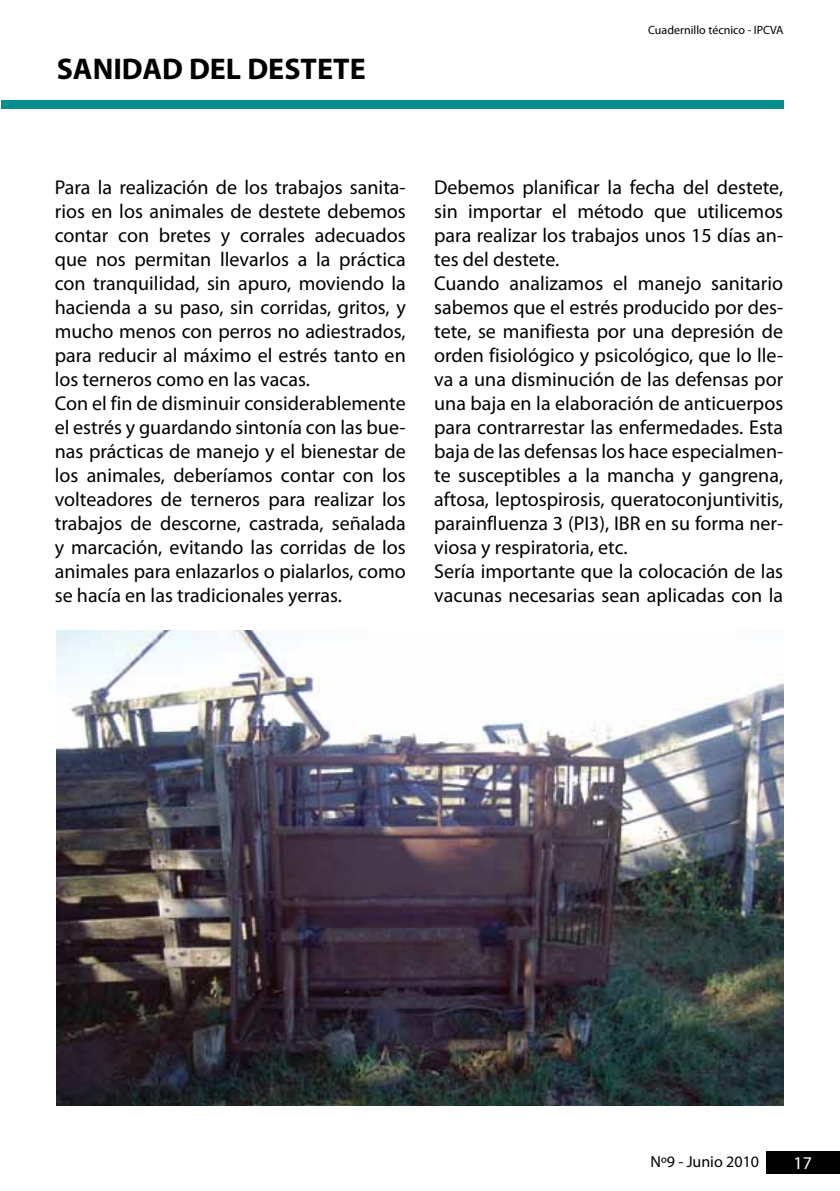
<style>
.page{position:relative;width:840px;height:1191px;background:#fff}
.page>*{position:absolute;margin:0;border:0;box-sizing:border-box;transform-origin:0 0}
.t1{font:700 30px "Myriad Pro";color:#000}
.t2{font:20px/24px "Myriad Pro";color:#000}
.t3{font:18px "Myriad Pro";color:#fff}
.t4{font:16px "Myriad Pro";color:#000}
.t5{font:12px "Myriad Pro";color:#000}
</style>
<div class="page">
<div style="left:765px;top:1151px;width:74px;height:22px;background:#000"></div>
<img style="left:57px;top:631px;width:726px;height:475px">
<div style="left:1px;top:100px;width:781px;height:8px;background:#008c8d"></div>
<h1 class="t1" style="left:57px;top:50px;width:310px">SANIDAD DEL DESTETE</h1>
<p class="t5" style="left:647px;top:22px;width:137px">Cuadernillo técnico - IPCVA</p>
<p class="t2" style="left:55px;top:175px;width:352px">Para la realización de los trabajos sanita&shy;rios en los animales de destete debemos contar con bretes y corrales adecuados que nos permitan llevarlos a la práctica con tranquilidad, sin apuro, moviendo la hacienda a su paso, sin corridas, gritos, y mucho menos con perros no adiestrados, para reducir al máximo el estrés tanto en los terneros como en las vacas.<br>Con el fin de disminuir considerablemente el estrés y guardando sintonía con las bue&shy;nas prácticas de manejo y el bienestar de los animales, deberíamos contar con los volteadores de terneros para realizar los trabajos de descorne, castrada, señalada y marcación, evitando las corridas de los animales para enlazarlos o pialarlos, como se hacía en las tradicionales yerras.</p>
<p class="t2" style="left:434px;top:175px;width:350px">Debemos planificar la fecha del destete, sin importar el método que utilicemos para realizar los trabajos unos 15 días an&shy;tes del destete.<br>Cuando analizamos el manejo sanitario sabemos que el estrés producido por des&shy;tete, se manifiesta por una depresión de orden fisiológico y psicológico, que lo lle&shy;va a una disminución de las defensas por una baja en la elaboración de anticuerpos para contrarrestar las enfermedades. Esta baja de las defensas los hace especialmen&shy;te susceptibles a la mancha y gangrena, aftosa, leptospirosis, queratoconjuntivitis, parainfluenza 3 (PI3), IBR en su forma ner&shy;viosa y respiratoria, etc.<br>Sería importante que la colocación de las vacunas necesarias sean aplicadas con la</p>
<p class="t4" style="left:650px;top:1151px;width:110px">Nº9 - Junio 2010</p>
<p class="t3" style="left:793px;top:1151px;width:20px">17</p>
</div>
